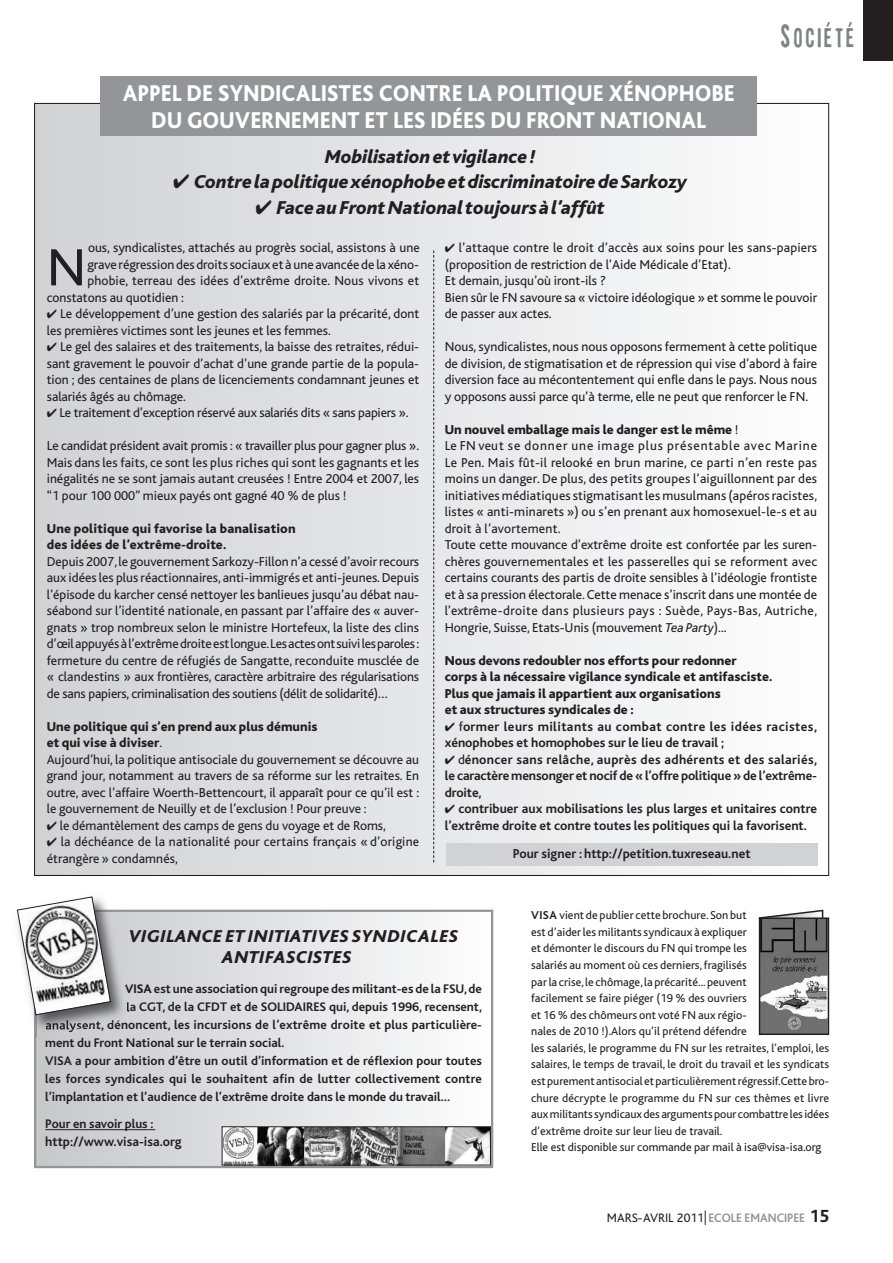
<style>
.page{position:relative;width:893px;height:1263px;background:#fff}
.page>*{position:absolute;margin:0;border:0;box-sizing:border-box;transform-origin:0 0}
.t1{font:54.75px "Bliss";color:#231f20}
.t2{font:31.5px "Dirty Seven One";letter-spacing:.125em;color:#808285;scale:.85 1}
.t3{font:800 24px/27px "Bliss";letter-spacing:.025em;color:#fff;text-align:center;scale:.9 1}
.t4{font:italic 800 19.5px "Bliss";color:#231f20}
.t5{font:italic 800 18px/21px "Bliss";letter-spacing:.025em;color:#231f20}
.t6{font:13.5px/16.5px "Bliss";color:#231f20}
.t7{font:700 13.5px/16.5px "Bliss";color:#231f20;text-align:justify}
.t8{font:800 13.5px/16.5px "Bliss";color:#231f20}
.t9{font:700 13.5px/16.5px "Bliss";letter-spacing:.025em;color:#231f20}
.t10{font:700 13.05px "Bliss";color:#231f20}
.t11{font:12.9px "Bliss";color:#231f20}
.t12{font:12px/16.6px "Bliss";letter-spacing:.005em;color:#231f20}
.s1{font-size:37.5px}
.s2{font-weight:800}
.s3{font-style:italic}
.s4{font-weight:400}
.s5{font-weight:700}
.s6{font-weight:300;font-size:22.05px}
.s7{font-weight:700;color:#939598}
.s8{font-weight:800;font-size:18.3px}
</style>
<div class="page">
<div style="left:35px;top:103px;width:794px;height:772px;background:linear-gradient(to right,#d0d1d4,#fdfefe)"></div>
<div style="left:863px;top:0;width:30px;height:61px;background:#231f20"></div>
<div style="left:36px;top:912px;width:455px;height:254px;background:linear-gradient(to right,#c5c7c9,#fdfdfe)"></div>
<div style="left:34px;top:910px;width:459px;height:258px;border:2px solid #939598"></div>
<hr style="left:45px;top:1129px;width:110px;height:1px;background:#231f20">
<div style="left:101px;top:76px;width:656px;height:60px;background:#939598"></div>
<svg style="left:433px;top:250px;width:1px;height:612px"></svg>
<img style="left:113px;top:912px;width:19px;height:124px">
<img style="left:34px;top:910px;width:79px;height:126px">
<svg style="left:125px;top:985px;width:3px;height:7px"></svg>
<svg style="left:127px;top:1002px;width:4px;height:11px"></svg>
<img style="left:46px;top:1020px;width:75px;height:11px">
<svg style="left:17px;top:896px;width:94px;height:120px"></svg>
<svg style="left:762px;top:910px;width:61px;height:7px"></svg>
<img style="left:762px;top:920px;width:64px;height:112px">
<div style="left:759px;top:917px;width:70px;height:118px;border:2px solid #231f20"></div>
<img style="left:224px;top:1128px;width:265px;height:35px">
<div style="left:222px;top:1126px;width:269px;height:39px;border:1px solid #231f20"></div>
<div style="left:446px;top:843px;width:371px;height:22px;background:#d1d2d4"></div>
<h3 class="t3" style="left:123px;top:81px;width:681px">APPEL DE SYNDICALISTES CONTRE LA POLITIQUE XÉNOPHOBE<br>DU GOUVERNEMENT ET LES IDÉES DU FRONT NATIONAL</h3>
<h3 class="t4" style="left:325px;top:150px;width:212px">Mobilisationetvigilance!</h3>
<h3 class="t4" style="left:173px;top:175px;width:516px">✔ ContrelapolitiquexénophobeetdiscriminatoiredeSarkozy</h3>
<h3 class="t4" style="left:255px;top:201px;width:351px">✔ FaceauFrontNationaltoujoursàl’affût</h3>
<h2 class="t2" style="left:781px;top:18px;width:88px"><span class="s1">S</span>OCIÉTÉ</h2>
<p class="t6" style="left:88px;top:241px;width:333px">ous, syndicalistes, attachés au progrès social, assistons à une</p>
<p class="t6" style="left:87px;top:258px;width:333px">grave régression des droitssociaux et à une avancée de la xéno-</p>
<p class="t6" style="left:87px;top:274px;width:333px">phobie, terreau des idées d’extrême droite. Nous vivons et</p>
<p class="t6" style="left:47px;top:291px;width:139px">constatons au quotidien :</p>
<p class="t6" style="left:47px;top:307px;width:374px">✔ Le développement d’une gestion des salariés par la précarité, dont les premières victimes sont les jeunes et les femmes.</p>
<p class="t6" style="left:47px;top:340px;width:374px;text-align:justify">✔ Le gel des salaires et des traitements, la baisse des retraites, rédui&shy;sant gravement le pouvoir d’achat d’une grande partie de la popula&shy;tion ; des centaines de plans de licenciements condamnant jeunes et salariés âgés au chômage.</p>
<p class="t6" style="left:47px;top:406px;width:363px">✔ Le traitement d’exception réservé aux salariés dits « sans papiers ».</p>
<p class="t6" style="left:47px;top:439px;width:374px;text-align:justify">Le candidat président avait promis : « travailler plus pour gagner plus ».<br>Mais dans les faits, ce sont les plus riches qui sont les gagnants et les inégalités ne se sont jamais autant creusées ! Entre 2004 et 2007, les “1 pour 100 000” mieux payés ont gagné 40 % de plus !</p>
<p class="t8" style="left:47px;top:521px;width:250px">Une politique qui favorise la banalisation des idées de l’extrême-droite.</p>
<p class="t6" style="left:47px;top:555px;width:374px;text-align:justify">Depuis 2007,le gouvernement Sarkozy-Fillon n’a cessé d’avoirrecours aux idées les plus réactionnaires, anti-immigrés et anti-jeunes.Depuis l’épisode du karcher censé nettoyer les banlieues jusqu’au débat nau&shy;séabond sur l’identité nationale, en passant par l’affaire des « auver&shy;gnats » trop nombreux selon le ministre Hortefeux, la liste des clins d’œilappuyésàl’extrêmedroiteestlongue.Lesactesontsuivilesparoles: fermeture du centre de réfugiés de Sangatte, reconduite musclée de « clandestins » aux frontières, caractère arbitraire des régularisations de sans papiers, criminalisation des soutiens (délit de solidarité)…</p>
<p class="t6" style="left:47px;top:720px;width:374px"><span class="s2">Une politique qui s’en prend aux plus démunis<br>et qui vise à diviser</span>.<br>Aujourd’hui, la politique antisociale du gouvernement se découvre au grand jour, notamment au travers de sa réforme sur les retraites. En outre, avec l’affaire Woerth-Bettencourt, il apparaît pour ce qu’il est : le gouvernement de Neuilly et de l’exclusion ! Pour preuve :</p>
<p class="t6" style="left:47px;top:819px;width:341px">✔ le démantèlement des camps de gens du voyage et de Roms,</p>
<p class="t6" style="left:47px;top:835px;width:374px">✔ la déchéance de la nationalité pour certains français « d’origine étrangère» condamnés,</p>
<h1 class="t1" style="left:47px;top:249px;width:41px">N</h1>
<p class="t6" style="left:445px;top:241px;width:374px">✔ l’attaque contre le droit d’accès aux soins pour les sans-papiers (proposition de restriction de l’Aide Médicale d’Etat).<br>Et demain, jusqu’où iront-ils ?<br>Bien sûr le FN savoure sa « victoire idéologique » et somme le pouvoir de passer aux actes.</p>
<p class="t6" style="left:445px;top:340px;width:374px;text-align:justify">Nous,syndicalistes, nous nous opposons fermement à cette politique de division, de stigmatisation et de répression qui vise d’abord à faire diversion face au mécontentement qui enfle dans le pays. Nous nous y opposons aussi parce qu’à terme, elle ne peut que renforcer le FN.</p>
<p class="t6" style="left:445px;top:423px;width:374px"><span class="s2">Un nouvel emballage mais le danger est le même</span> !<br>Le FN veut se donner une image plus présentable avec Marine Le Pen. Mais fût-il relooké en brun marine, ce parti n’en reste pas moins un danger. De plus, des petits groupes l’aiguillonnent par des initiatives médiatiquesstigmatisantles musulmans(apérosracistes, listes « anti-minarets ») ou s’en prenant aux homosexuel-le-s et au droit à l’avortement.<br>Toute cette mouvance d’extrême droite est confortée par les suren&shy;chères gouvernementales et les passerelles qui se reforment avec certains courants des partis de droite sensibles à l’idéologie frontiste et à sa pression électorale.Cette menace s’inscrit dans une montée de l’extrême-droite dans plusieurs pays : Suède, Pays-Bas, Autriche, Hongrie, Suisse, Etats-Unis (mouvement <span class="s3">Tea Party</span>)...</p>
<p class="t8" style="left:445px;top:653px;width:329px">Nous devons redoubler nos efforts pour redonner corps à la nécessaire vigilance syndicale et antifasciste.<br>Plus que jamais il appartient aux organisations<br>et aux structures syndicales de :</p>
<p class="t9" style="left:445px;top:720px;width:374px">✔ <span class="s4">f</span>ormer leurs militants au combat contre les idées racistes, xénophobes et homophobes sur le lieu de travail ;</p>
<p class="t7" style="left:445px;top:753px;width:374px">✔ <span class="s4">d</span>énoncer sans relâche, auprès des adhérents et des salariés, le caractèremensonger et nocif de«l’offre politique»de l’extrême&shy;droite,</p>
<p class="t7" style="left:445px;top:802px;width:374px">✔ contribuer aux mobilisations les plus larges et unitaires contre l’extrême droite et contre toutes les politiques qui la favorisent.</p>
<p class="t7" style="left:513px;top:847px;width:239px">Pour signer : http://petition.tuxreseau.net</p>
<h3 class="t5" style="left:222px;top:927px;width:238px;text-indent:-93px">VIGILANCE ET INITIATIVES SYNDICALES<br>ANTIFASCISTES</h3>
<p class="t10" style="left:125px;top:985px;width:359px"><span class="s2">VISA</span> est une association qui regroupe des militant-es de la FSU,de</p>
<p class="t10" style="left:126px;top:1003px;width:357px">la CGT, de la CFDT et de SOLIDAIRES qui, depuis 1996, recensent,</p>
<p class="t10" style="left:45px;top:1021px;width:438px">analysent, dénoncent, les incursions de l’extrême droite et plus particulière-</p>
<p class="t10" style="left:45px;top:1039px;width:241px">ment du Front National sur le terrain social.</p>
<p class="t10" style="left:45px;top:1057px;width:438px">VISA a pour ambition d’être un outil d’information et de réflexion pour toutes</p>
<p class="t10" style="left:45px;top:1075px;width:438px">les forces syndicales qui le souhaitent afin de lutter collectivement contre</p>
<p class="t10" style="left:45px;top:1093px;width:406px">l’implantation et l’audience de l’extrême droite dans le monde du travail…</p>
<p class="t10" style="left:45px;top:1119px;width:110px">Pour en savoir plus :</p>
<p class="t7" style="left:45px;top:1135px;width:138px">http://www.visa-isa.org</p>
<p class="t12" style="left:531px;top:908px;width:300px"><span class="s5">VISA</span> vient de publier cette brochure.Son but<br>est d’aiderles militantssyndicaux à expliquer<br>et démonter le discours du FN qui trompe les<br>salariés au moment où ces derniers,fragilisés<br>parla crise,le chômage,la précarité...peuvent<br>facilement se faire piéger (19 % des ouvriers<br>et 16 % des chômeurs ont voté FN aux régio-<br>nales de 2010 !).Alors qu’il prétend défendre<br>les salariés, le programme du FN sur les retraites, l’emploi, les salaires, le temps de travail, le droit du travail et les syndicats estpurement antisocial etparticulièrementrégressif.Cettebro&shy;chure décrypte le programme du FN sur ces thèmes et livre auxmilitantssyndicauxdes argumentspour combattre lesidées d’extrême droite sur leur lieu de travail.<br>Elle est disponible sur commande par mail à isa@visa-isa.org</p>
<p class="t11" style="left:607px;top:1213px;width:224px">MARS-AVRIL 2011<span class="s6">I</span> <span class="s7">ECOLE EMANCIPEE</span> <span class="s8">15</span></p>
</div>
